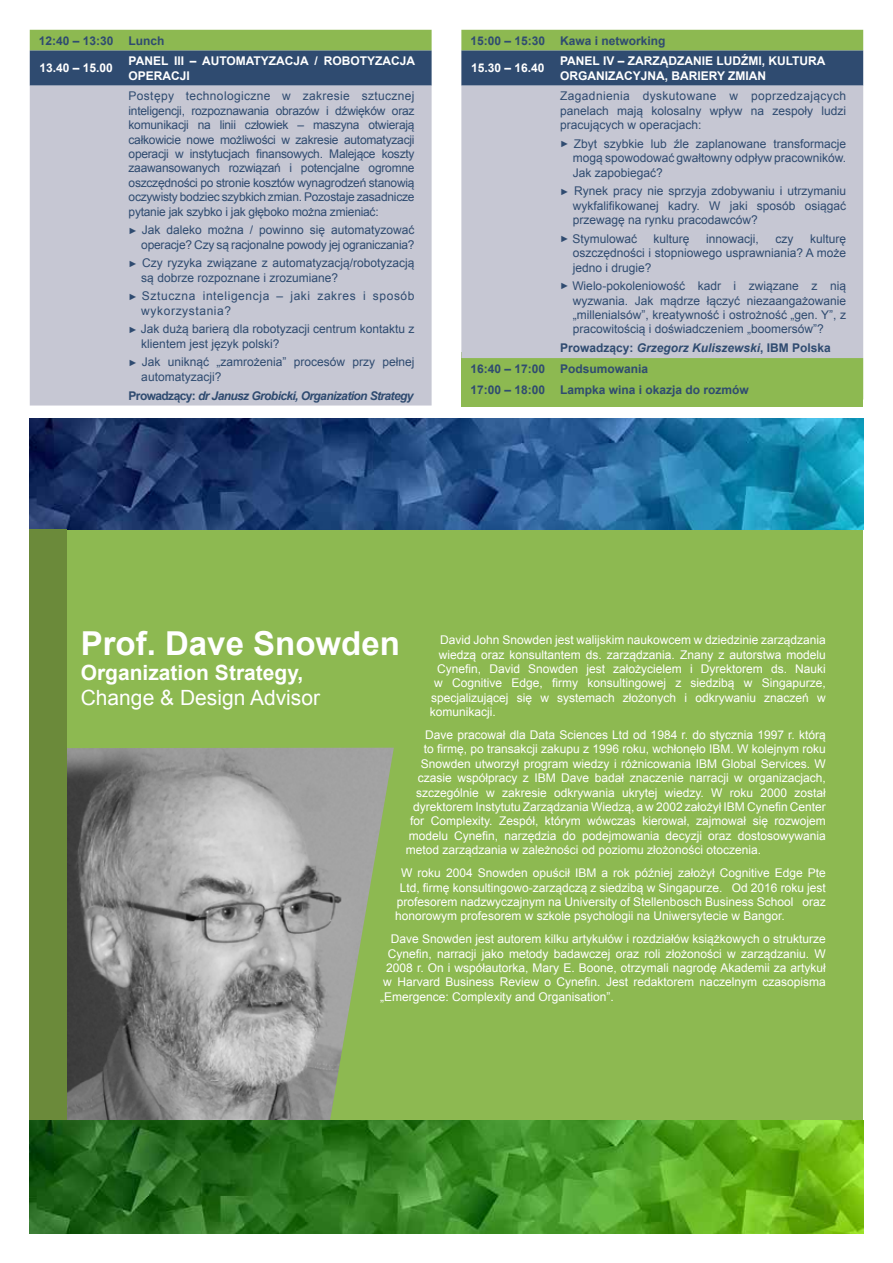
<style>
.page{position:relative;width:893px;height:1263px;background:#fff}
.page>*{position:absolute;margin:0;border:0;box-sizing:border-box;transform-origin:0 0}
.t1{font:700 33px "Arial";color:#fff}
.t2{font:700 21px "Arial";color:#fff}
.t3{font:21px "Arial";color:#fff}
.t4{font:12px "Arial";color:#fff}
.t5{font:12px/14.4px "Arial";color:#2f4b70;text-align:justify}
.t6{font:700 12px "Arial";color:#2f4b70}
.t7{font:700 12px/14.4px "Arial";color:#fff}
.t8{font:12px/14.4px "Arial";letter-spacing:-.02em;color:#2f4b70;text-align:right}
.t9{font:12px/14.4px "Arial";letter-spacing:.05em;color:#2f4b70}
.t10{font:italic 700 12px "Arial";letter-spacing:-.05em;color:#2f4b70}
.s1{font-size:9px}
.s2{font-style:normal}
.s3{font-style:italic}
</style>
<div class="page">
<div style="left:461px;top:352px;width:402px;height:54px;background:#8db951"></div>
<div style="left:30px;top:488px;width:833px;height:745px;background:#8db951"></div>
<img style="left:30px;top:1120px;width:833px;height:113px">
<img style="left:30px;top:419px;width:833px;height:110px">
<img style="left:67px;top:748px;width:327px;height:372px">
<div style="left:30px;top:529px;width:37px;height:591px;background:#6b8a3a"></div>
<svg style="left:30px;top:30px;width:402px;height:56px;background:#537566"></svg>
<div style="left:30px;top:86px;width:402px;height:319px;background:#c6c7d3"></div>
<div style="left:461px;top:30px;width:402px;height:21px;background:#8db951"></div>
<div style="left:461px;top:51px;width:402px;height:35px;background:#2f4b70"></div>
<div style="left:461px;top:86px;width:402px;height:272px;background:#c6c7d3"></div>
<p class="t6" style="left:39px;top:32px;width:76px">12:40 – 13:30</p>
<p class="t6" style="left:129px;top:32px;width:37px">Lunch</p>
<p class="t7" style="left:39px;top:61px;width:75px">13.40 – 15.00</p>
<p class="t7" style="left:129px;top:54px;width:288px">PANEL III – AUTOMATYZACJA / ROBOTYZACJA<br>OPERACJI</p>
<p class="t5" style="left:129px;top:89px;width:287px">Postępy technologiczne w zakresie sztucznej inteligencji, rozpoznawania obrazów i dźwięków oraz komunikacji na linii człowiek – maszyna otwierają całkowicie nowe możliwości w zakresie automatyzacji operacji w instytucjach finansowych. Malejące koszty zaawansowanych rozwiązań i potencjalne ogromne oszczędności po stronie kosztów wynagrodzeń stanowią oczywisty bodziec szybkich zmian. Pozostaje zasadnicze pytanie jak szybko i jak głęboko można zmieniać:</p>
<p class="t8" style="left:129px;top:223px;width:287px"><span class="s1">►</span> Jak daleko można / powinno się automatyzować operacje? Czy są racjonalne powody jej ograniczania?</p>
<p class="t5" style="left:141px;top:256px;width:275px;text-indent:-13px"><span class="s1">►</span> Czy ryzyka związane z automatyzacją/robotyzacją są dobrze rozpoznane i zrozumiane?</p>
<p class="t9" style="left:141px;top:289px;width:275px;text-indent:-13px"><span class="s1">►</span> Sztuczna inteligencja – jaki zakres i sposób wykorzystania?</p>
<p class="t5" style="left:141px;top:322px;width:275px;text-indent:-13px"><span class="s1">►</span> Jak dużą barierą dla robotyzacji centrum kontaktu z klientem jest język polski?</p>
<p class="t5" style="left:141px;top:355px;width:275px;text-indent:-13px"><span class="s1">►</span> Jak uniknąć „zamrożenia” procesów przy pełnej automatyzacji?</p>
<p class="t10" style="left:129px;top:387px;width:286px"><span class="s2">Prowadzący:</span> dr Janusz Grobicki, Organization Strategy</p>
<p class="t6" style="left:470px;top:32px;width:76px">15:00 – 15:30</p>
<p class="t6" style="left:560px;top:32px;width:107px">Kawa i networking</p>
<p class="t7" style="left:471px;top:61px;width:75px">15.30 – 16.40</p>
<p class="t7" style="left:560px;top:54px;width:267px">PANEL IV – ZARZĄDZANIE LUDŹMI, KULTURA<br>ORGANIZACYJNA, BARIERY ZMIAN</p>
<p class="t5" style="left:560px;top:89px;width:288px">Zagadnienia dyskutowane w poprzedzających panelach mają kolosalny wpływ na zespoły ludzi pracujących w operacjach:</p>
<p class="t5" style="left:573px;top:137px;width:275px;text-indent:-13px"><span class="s1">►</span> Zbyt szybkie lub źle zaplanowane transformacje mogą spowodować gwałtowny odpływ pracowników.<br>Jak zapobiegać?</p>
<p class="t5" style="left:573px;top:184px;width:275px;text-indent:-13px"><span class="s1">►</span> Rynek pracy nie sprzyja zdobywaniu i utrzymaniu wykfalifikowanej kadry. W jaki sposób osiągać przewagę na rynku pracodawców?</p>
<p class="t5" style="left:560px;top:231px;width:78px"><span class="s1">►</span> Stymulować</p>
<p class="t5" style="left:654px;top:231px;width:38px">kulturę</p>
<p class="t5" style="left:706px;top:231px;width:54px">innowacji,</p>
<p class="t5" style="left:776px;top:231px;width:19px">czy</p>
<p class="t5" style="left:573px;top:231px;width:275px;text-indent:237px">kulturę oszczędności i stopniowego usprawniania? A może jedno i drugie?</p>
<p class="t5" style="left:573px;top:279px;width:275px;text-indent:-13px"><span class="s1">►</span> Wielo-pokoleniowość kadr i związane z nią wyzwania. Jak mądrze łączyć niezaangażowanie „millenialsów”, kreatywność i ostrożność „gen. Y”, z pracowitością i doświadczeniem „boomersów”?</p>
<p class="t6" style="left:560px;top:340px;width:272px">Prowadzący: <span class="s3">Grzegorz Kuliszewski</span>, IBM Polska</p>
<p class="t6" style="left:470px;top:361px;width:76px">16:40 – 17:00</p>
<p class="t6" style="left:560px;top:361px;width:90px">Podsumowania</p>
<p class="t6" style="left:470px;top:381px;width:76px">17:00 – 18:00</p>
<p class="t6" style="left:560px;top:381px;width:190px">Lampka wina i okazja do rozmów</p>
<h1 class="t1" style="left:81px;top:621px;width:321px">Prof. Dave Snowden</h1>
<h2 class="t2" style="left:81px;top:659px;width:224px">Organization Strategy,</h2>
<h2 class="t3" style="left:81px;top:684px;width:241px">Change &amp; Design Advisor</h2>
<p class="t4" style="left:440px;top:632px;width:387px">David John Snowden jest walijskim naukowcem w dziedzinie zarządzania</p>
<p class="t4" style="left:439px;top:646px;width:388px">wiedzą oraz konsultantem ds. zarządzania. Znany z autorstwa modelu</p>
<p class="t4" style="left:437px;top:661px;width:390px">Cynefin, David Snowden jest założycielem i Dyrektorem ds. Nauki</p>
<p class="t4" style="left:434px;top:675px;width:393px">w Cognitive Edge, firmy konsultingowej z siedzibą w Singapurze,</p>
<p class="t4" style="left:431px;top:690px;width:396px">specjalizującej się w systemach złożonych i odkrywaniu znaczeń w</p>
<p class="t4" style="left:430px;top:704px;width:68px">komunikacji.</p>
<p class="t4" style="left:425px;top:727px;width:402px">Dave pracował dla Data Sciences Ltd od 1984 r. do stycznia 1997 r. którą</p>
<p class="t4" style="left:424px;top:741px;width:403px">to firmę, po transakcji zakupu z 1996 roku, wchłonęło IBM. W kolejnym roku</p>
<p class="t4" style="left:421px;top:756px;width:407px">Snowden utworzył program wiedzy i różnicowania IBM Global Services. W</p>
<p class="t4" style="left:418px;top:770px;width:409px">czasie współpracy z IBM Dave badał znaczenie narracji w organizacjach,</p>
<p class="t4" style="left:416px;top:784px;width:411px">szczególnie w zakresie odkrywania ukrytej wiedzy. W roku 2000 został</p>
<p class="t4" style="left:413px;top:799px;width:414px">dyrektorem Instytutu Zarządzania Wiedzą, a w 2002 założył IBM Cynefin Center</p>
<p class="t4" style="left:410px;top:813px;width:417px">for Complexity. Zespół, którym wówczas kierował, zajmował się rozwojem</p>
<p class="t4" style="left:409px;top:828px;width:418px">modelu Cynefin, narzędzia do podejmowania decyzji oraz dostosowywania</p>
<p class="t4" style="left:406px;top:842px;width:357px">metod zarządzania w zależności od poziomu złożoności otoczenia.</p>
<p class="t4" style="left:401px;top:865px;width:426px">W roku 2004 Snowden opuścił IBM a rok później założył Cognitive Edge Pte</p>
<p class="t4" style="left:400px;top:879px;width:427px">Ltd, firmę konsultingowo-zarządczą z siedzibą w Singapurze. Od 2016 roku jest</p>
<p class="t4" style="left:397px;top:894px;width:430px">profesorem nadzwyczajnym na University of Stellenbosch Business School oraz</p>
<p class="t4" style="left:395px;top:908px;width:391px">honorowym profesorem w szkole psychologii na Uniwersytecie w Bangor.</p>
<p class="t4" style="left:391px;top:931px;width:436px">Dave Snowden jest autorem kilku artykułów i rozdziałów książkowych o strukturze</p>
<p class="t4" style="left:388px;top:945px;width:439px">Cynefin, narracji jako metody badawczej oraz roli złożoności w zarządzaniu. W</p>
<p class="t4" style="left:386px;top:960px;width:441px">2008 r. On i współautorka, Mary E. Boone, otrzymali nagrodę Akademii za artykuł</p>
<p class="t4" style="left:383px;top:974px;width:444px">w Harvard Business Review o Cynefin. Jest redaktorem naczelnym czasopisma</p>
<p class="t4" style="left:380px;top:989px;width:235px">„Emergence: Complexity and Organisation”.</p>
</div>
